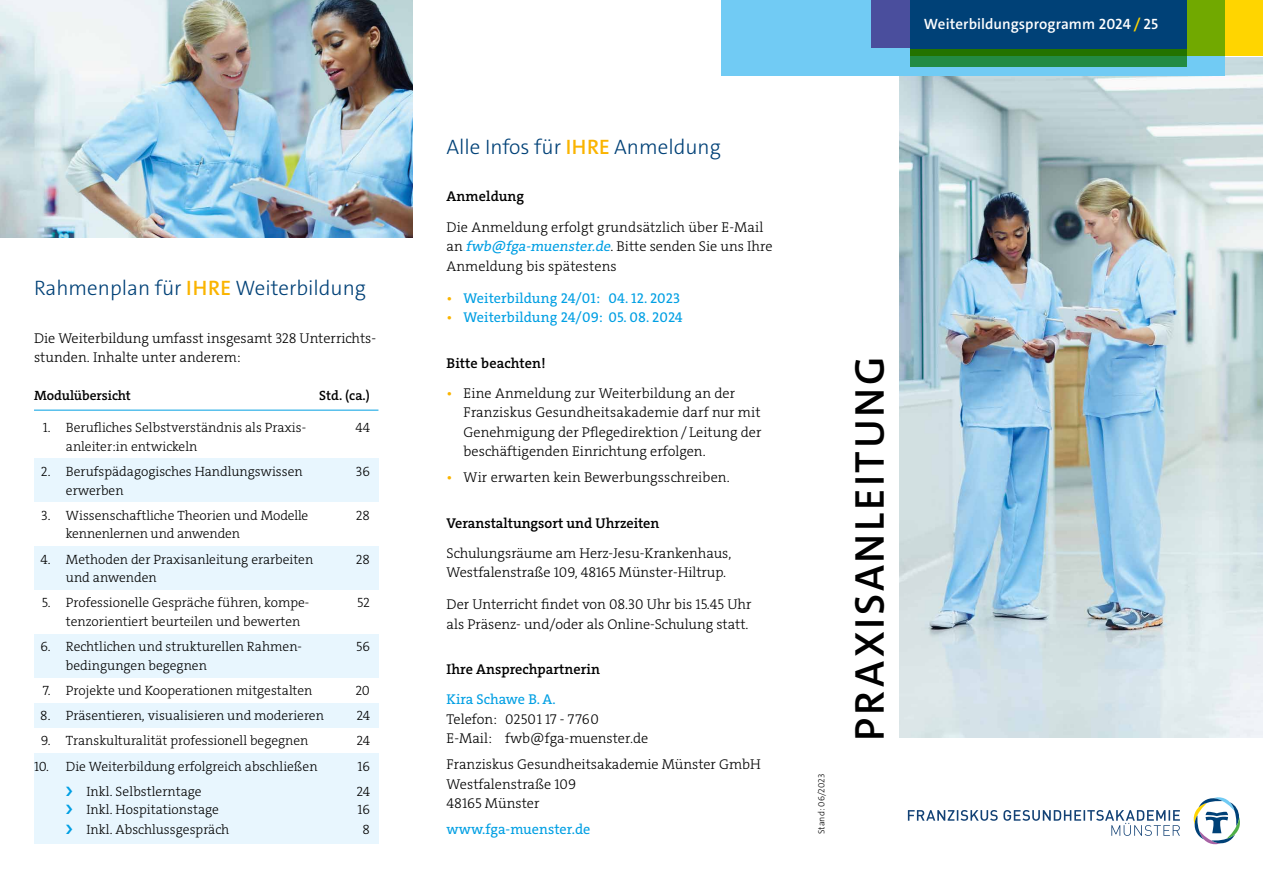
<style>
.page{position:relative;width:1263px;height:893px;background:#fff}
.page>*{position:absolute;margin:0;border:0;box-sizing:border-box;transform-origin:0 0}
.t1{font:600 42px "The Sans";letter-spacing:.065em;color:#000}
.t2{font:300 21px "The Sans";color:#004177}
.t3{font:600 15px "The Sans";letter-spacing:.005em;color:#fff}
.t4{font:300 14.25px/19.5px "The Serif";color:#000}
.t5{font:14.25px "The Serif";letter-spacing:.005em;color:#009fe3}
.t6{font:600 14.25px "The Serif";color:#000}
.t7{font:300 13.5px "The Serif";color:#000}
.t8{font:600 13.5px "The Serif";color:#000}
.t9{font:300 9px "The Sans";color:#000}
.s1{font-weight:600;color:#fab400}
.s2{font-weight:400;font-style:italic;color:#009fe3}
.s3{color:#fab400}
.s4{font-weight:400;color:#fab400}
.s5{color:#ffd500}
</style>
<div class="page">
<img style="left:899px;top:57px;width:364px;height:681px">
<div style="left:721px;top:0;width:504px;height:75px;background:#71cbf4"></div>
<div style="left:872px;top:0;width:253px;height:48px;background:#4a4e9d"></div>
<svg style="left:1186px;top:0;width:77px;height:56px;background:#b5bd01"></svg>
<svg style="left:910px;top:48px;width:276px;height:19px;background:#217e2d"></svg>
<div style="left:910px;top:0;width:276px;height:48px;background:#004177"></div>
<img style="left:0;top:0;width:412px;height:238px">
<svg style="left:1194px;top:797px;width:46px;height:47px"></svg>
<svg style="left:908px;top:810px;width:272px;height:26px"></svg>
<div style="left:34px;top:458px;width:344px;height:44px;background:#e8f6fe"></div>
<div style="left:34px;top:547px;width:344px;height:43px;background:#e8f6fe"></div>
<div style="left:34px;top:635px;width:344px;height:43px;background:#e8f6fe"></div>
<div style="left:34px;top:703px;width:344px;height:25px;background:#e8f6fe"></div>
<div style="left:34px;top:754px;width:344px;height:90px;background:#e8f6fe"></div>
<hr style="left:34px;top:410px;width:344px;height:1px;background:#009fe3">
<h2 class="t2" style="left:34px;top:275px;width:333px">Rahmenplan für <span class="s1">IHRE</span> Weiterbildung</h2>
<p class="t4" style="left:34px;top:328px;width:344px">Die Weiterbildung umfasst insgesamt 328 Unterrichts&shy;stunden. Inhalte unter anderem:</p>
<p class="t8" style="left:34px;top:387px;width:98px">Modulübersicht</p>
<p class="t8" style="left:319px;top:387px;width:52px">Std. (ca.)</p>
<p class="t7" style="left:43px;top:419px;width:265px">1. Berufliches Selbstverständnis als Praxis-</p>
<p class="t7" style="left:355px;top:419px;width:16px">44</p>
<p class="t7" style="left:66px;top:437px;width:133px">anleiter:in entwickeln</p>
<p class="t7" style="left:41px;top:463px;width:263px">2. Berufspädagogisches Handlungswissen</p>
<p class="t7" style="left:356px;top:463px;width:16px">36</p>
<p class="t7" style="left:66px;top:481px;width:59px">erwerben</p>
<p class="t7" style="left:41px;top:506px;width:269px">3. Wissenschaftliche Theorien und Modelle</p>
<p class="t7" style="left:356px;top:506px;width:16px">28</p>
<p class="t7" style="left:66px;top:525px;width:176px">kennenlernen und anwenden</p>
<p class="t7" style="left:40px;top:550px;width:274px">4. Methoden der Praxisanleitung erarbeiten</p>
<p class="t7" style="left:356px;top:550px;width:16px">28</p>
<p class="t7" style="left:66px;top:569px;width:92px">und anwenden</p>
<p class="t7" style="left:42px;top:594px;width:269px">5. Professionelle Gespräche führen, kompe-</p>
<p class="t7" style="left:357px;top:594px;width:14px">52</p>
<p class="t7" style="left:66px;top:613px;width:236px">tenzorientiert beurteilen und bewerten</p>
<p class="t7" style="left:40px;top:638px;width:263px">6. Rechtlichen und strukturellen Rahmen-</p>
<p class="t7" style="left:356px;top:638px;width:15px">56</p>
<p class="t7" style="left:66px;top:657px;width:143px">bedingungen begegnen</p>
<p class="t7" style="left:43px;top:682px;width:271px">7. Projekte und Kooperationen mitgestalten</p>
<p class="t7" style="left:355px;top:682px;width:16px">20</p>
<p class="t7" style="left:40px;top:707px;width:285px">8. Präsentieren, visualisieren und moderieren</p>
<p class="t7" style="left:356px;top:707px;width:15px">24</p>
<p class="t7" style="left:41px;top:732px;width:269px">9. Transkulturalität professionell begegnen</p>
<p class="t7" style="left:356px;top:732px;width:15px">24</p>
<p class="t7" style="left:34px;top:757px;width:285px">10. Die Weiterbildung erfolgreich abschließen</p>
<p class="t7" style="left:358px;top:757px;width:14px">16</p>
<p class="t7" style="left:87px;top:782px;width:117px">Inkl. Selbstlerntage</p>
<p class="t7" style="left:356px;top:782px;width:15px">24</p>
<p class="t7" style="left:87px;top:801px;width:134px">Inkl. Hospitationstage</p>
<p class="t7" style="left:358px;top:801px;width:14px">16</p>
<p class="t7" style="left:87px;top:821px;width:144px">Inkl. Abschlussgespräch</p>
<p class="t7" style="left:363px;top:821px;width:9px">8</p>
<h2 class="t2" style="left:446px;top:133px;width:276px">Alle Infos für <span class="s1">IHRE</span> Anmeldung</h2>
<p class="t6" style="left:446px;top:187px;width:79px">Anmeldung</p>
<p class="t4" style="left:446px;top:217px;width:328px">Die Anmeldung erfolgt grundsätzlich über E-Mail an <span class="s2">fwb@fga-muenster.de</span>. Bitte senden Sie uns Ihre<br>Anmeldung bis spätestens</p>
<p class="t5" style="left:446px;top:289px;width:235px"><span class="s3">•</span> Weiterbildung 24/01: 04. 12. 2023</p>
<p class="t5" style="left:446px;top:308px;width:238px"><span class="s3">•</span> Weiterbildung 24/09: 05. 08. 2024</p>
<p class="t6" style="left:446px;top:354px;width:101px">Bitte beachten!</p>
<p class="t4" style="left:464px;top:383px;width:299px;text-indent:-17px"><span class="s4">•</span> Eine Anmeldung zur Weiterbildung an der Franziskus Gesundheitsakademie darf nur mit Genehmigung der Pflegedirektion / Leitung der beschäftigenden Einrichtung erfolgen.</p>
<p class="t4" style="left:447px;top:468px;width:285px"><span class="s4">•</span> Wir erwarten kein Bewerbungsschreiben.</p>
<p class="t6" style="left:447px;top:514px;width:214px">Veranstaltungsort und Uhrzeiten</p>
<p class="t4" style="left:447px;top:543px;width:286px">Schulungsräume am Herz-Jesu-Krankenhaus,<br>Westfalenstraße 109, 48165 Münster-Hiltrup.</p>
<p class="t4" style="left:447px;top:595px;width:306px">Der Unterricht findet von 08.30 Uhr bis 15.45 Uhr als Präsenz- und/oder als Online-Schulung statt.</p>
<p class="t6" style="left:447px;top:660px;width:155px">Ihre Ansprechpartnerin</p>
<p class="t5" style="left:447px;top:690px;width:111px">Kira Schawe B. A.</p>
<p class="t4" style="left:447px;top:709px;width:203px">Telefon: 02501 17 - 7760<br>E-Mail: fwb@fga-muenster.de</p>
<p class="t4" style="left:447px;top:755px;width:316px">Franziskus Gesundheitsakademie Münster GmbH<br>Westfalenstraße 109<br>48165 Münster</p>
<p class="t5" style="left:447px;top:820px;width:145px">www.fga-muenster.de</p>
<p class="t3" style="left:924px;top:14px;width:236px">Weiterbildungsprogramm 2024 <span class="s5">/</span> 25</p>
<p class="t9" style="left:815px;top:834px;width:61px;rotate:-90deg">Stand: 06/2023</p>
<h1 class="t1" style="left:842px;top:741px;width:386px;rotate:-90deg">PRAXISANLEITUNG</h1>
</div>
